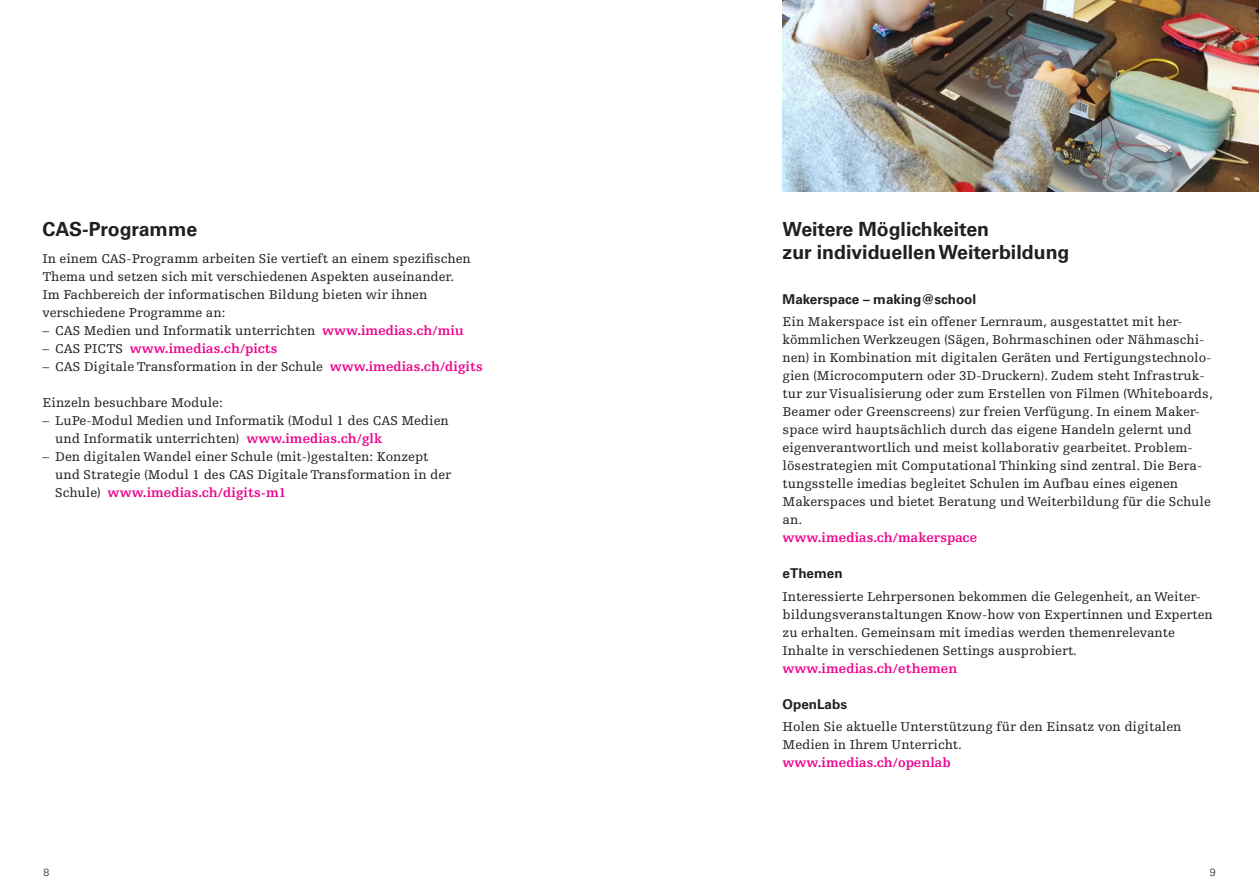
<style>
.page{position:relative;width:1259px;height:893px;background:#fff}
.page>*{position:absolute;margin:0;border:0;box-sizing:border-box;transform-origin:0 0}
.t1{font:700 19.5px/22.5px "Univers LT Std";color:#231f20}
.t2{font:13.5px/18px "Egyptienne FLT Std";color:#231f20}
.t3{font:700 13.5px "Egyptienne FLT Std";color:#ed028c}
.t4{font:700 13.5px "Univers LT Std";color:#231f20}
.t5{font:300 10.5px "Univers LT Std";color:#231f20}
.s1{font-weight:700;color:#ed028c}
.s2{font-weight:400;color:#231f20}
</style>
<div class="page">
<img style="left:782px;top:0;width:477px;height:191px">
<h1 class="t1" style="left:43px;top:218px;width:156px">CAS-Programme</h1>
<p class="t2" style="left:43px;top:250px;width:430px">In einem CAS-Programm arbeiten Sie vertieft an einem spezifischen Thema und setzen sich mit verschiedenen Aspekten auseinander.<br>Im Fachbereich der informatischen Bildung bieten wir ihnen verschiedene Programme an:</p>
<p class="t2" style="left:43px;top:322px;width:423px">– CAS Medien und Informatik unterrichten <span class="s1">www.imedias.ch/miu</span></p>
<p class="t3" style="left:43px;top:342px;width:236px"><span class="s2">– CAS PICTS</span> www.imedias.ch/picts</p>
<p class="t2" style="left:43px;top:358px;width:442px">– CAS Digitale Transformation in der Schule <span class="s1">www.imedias.ch/digits</span></p>
<p class="t2" style="left:43px;top:394px;width:182px">Einzeln besuchbare Module:</p>
<p class="t2" style="left:55px;top:412px;width:395px;text-indent:-13px">– LuPe-Modul Medien und Informatik (Modul 1 des CAS Medien und Informatik unterrichten) <span class="s1">www.imedias.ch/glk</span></p>
<p class="t2" style="left:55px;top:448px;width:397px;text-indent:-13px">– Den digitalen Wandel einer Schule (mit-)gestalten: Konzept und Strategie (Modul 1 des CAS Digitale Transformation in der<br>Schule) <span class="s1">www.imedias.ch/digits-m1</span></p>
<h1 class="t1" style="left:782px;top:218px;width:288px">Weitere Möglichkeiten<br>zur individuellen Weiterbildung</h1>
<p class="t4" style="left:782px;top:291px;width:195px">Makerspace – making@school</p>
<p class="t2" style="left:782px;top:313px;width:431px">Ein Makerspace ist ein offener Lernraum, ausgestattet mit her&shy;kömmlichen Werkzeugen (Sägen, Bohrmaschinen oder Nähmaschi&shy;nen) in Kombination mit digitalen Geräten und Fertigungstechnolo&shy;gien (Microcomputern oder 3D-Druckern). Zudem steht Infrastruk&shy;tur zur Visualisierung oder zum Erstellen von Filmen (Whiteboards, Beamer oder Greenscreens) zur freien Verfügung. In einem Maker&shy;space wird hauptsächlich durch das eigene Handeln gelernt und eigenverantwortlich und meist kollaborativ gearbeitet. Problem&shy;lösestrategien mit Computational Thinking sind zentral. Die Bera&shy;tungsstelle imedias begleitet Schulen im Aufbau eines eigenen Makerspaces und bietet Beratung und Weiterbildung für die Schule an.</p>
<p class="t3" style="left:782px;top:531px;width:196px">www.imedias.ch/makerspace</p>
<p class="t4" style="left:782px;top:566px;width:62px">eThemen</p>
<p class="t2" style="left:782px;top:588px;width:432px">Interessierte Lehrpersonen bekommen die Gelegenheit, an Weiter&shy;bildungsveranstaltungen Know-how von Expertinnen und Experten zu erhalten. Gemeinsam mit imedias werden themenrelevante Inhalte in verschiedenen Settings ausprobiert.</p>
<p class="t3" style="left:782px;top:661px;width:176px">www.imedias.ch/ethemen</p>
<p class="t4" style="left:782px;top:696px;width:66px">OpenLabs</p>
<p class="t2" style="left:782px;top:718px;width:400px">Holen Sie aktuelle Unterstützung für den Einsatz von digitalen<br>Medien in Ihrem Unterricht.</p>
<p class="t3" style="left:782px;top:756px;width:169px">www.imedias.ch/openlab</p>
<p class="t5" style="left:43px;top:865px;width:7px">8</p>
<p class="t5" style="left:1210px;top:865px;width:7px">9</p>
</div>
